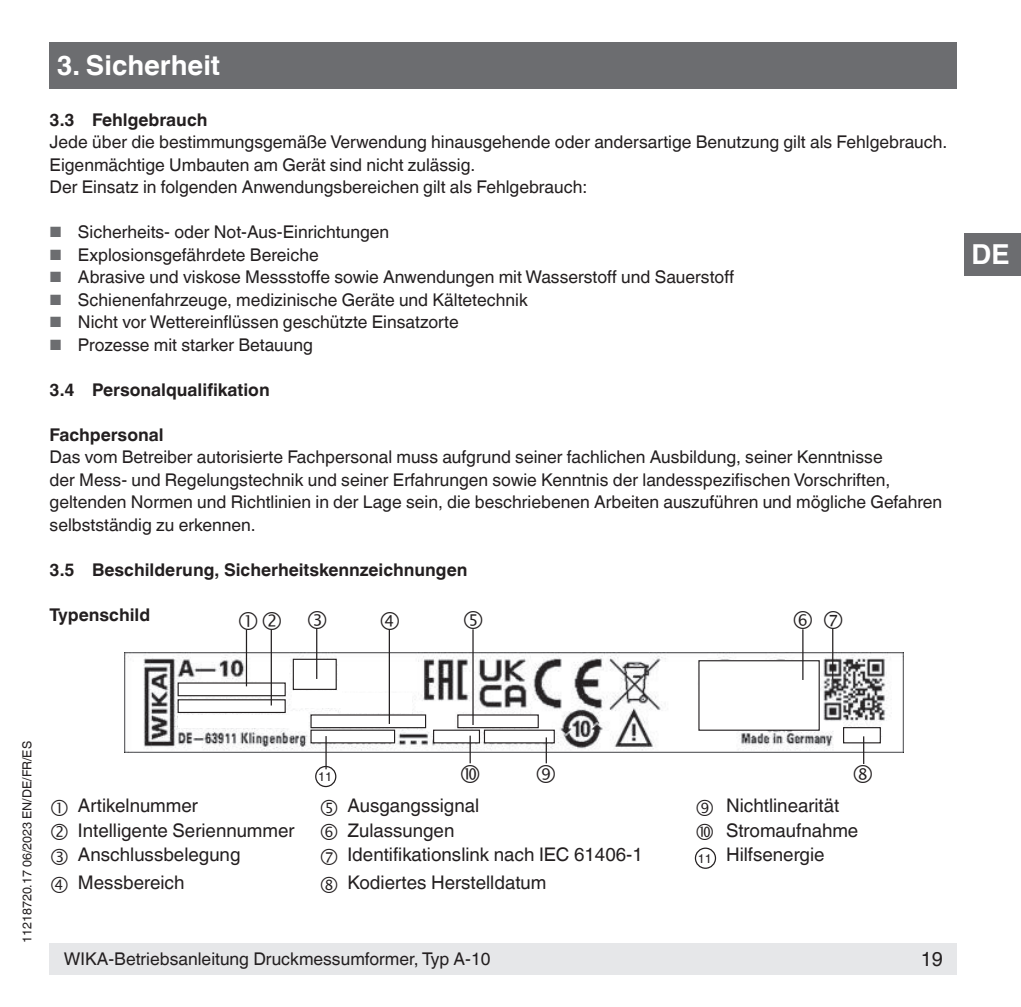
<style>
.page{position:relative;width:1021px;height:1007px;background:#fff}
.page>*{position:absolute;margin:0;border:0;box-sizing:border-box;transform-origin:0 0}
.t1{font:700 27.5px "Helvetica World";color:#fff}
.t2{font:20px "Helvetica World";color:#231f20}
.t3{font:18.75px "Helvetica World";color:#231f20}
.t4{font:17.5px/22.5px "Helvetica World";color:#231f20}
.t5{font:700 17.5px "Helvetica World";color:#231f20}
.t6{font:12.5px "Helvetica World";color:#231f20}
.s1{font-size:14.75px;color:#6c6d70}
</style>
<div class="page">
<div style="left:50px;top:943px;width:907px;height:31px;background:#e6e7e9"></div>
<div style="left:50px;top:43px;width:907px;height:46px;background:#6c6d70"></div>
<div style="left:964px;top:233px;width:56px;height:42px;background:#6c6d70"></div>
<div style="left:694px;top:847px;width:22px;height:21px;border:1px solid #231f20;border-radius:50%"></div>
<img style="left:124px;top:652px;width:779px;height:100px">
<div style="left:178px;top:683px;width:107px;height:12px;background:#fff"></div>
<div style="left:177px;top:682px;width:109px;height:14px;border:1px solid #231f20"></div>
<div style="left:178px;top:699px;width:107px;height:13px;background:#fff"></div>
<div style="left:177px;top:699px;width:109px;height:14px;border:1px solid #231f20"></div>
<div style="left:341px;top:693px;width:71px;height:19px;background:#fff"></div>
<div style="left:311px;top:715px;width:114px;height:12px;background:#fff"></div>
<div style="left:310px;top:714px;width:116px;height:14px;border:1px solid #231f20"></div>
<div style="left:311px;top:730px;width:83px;height:12px;background:#fff"></div>
<div style="left:310px;top:729px;width:85px;height:14px;border:1px solid #231f20"></div>
<div style="left:433px;top:730px;width:46px;height:12px;background:#fff"></div>
<div style="left:433px;top:729px;width:47px;height:14px;border:1px solid #231f20"></div>
<div style="left:458px;top:715px;width:80px;height:12px;background:#fff"></div>
<div style="left:457px;top:714px;width:82px;height:14px;border:1px solid #231f20"></div>
<div style="left:178px;top:715px;width:114px;height:12px;background:#fff"></div>
<div style="left:843px;top:727px;width:37px;height:15px;background:#fff"></div>
<div style="left:843px;top:727px;width:37px;height:16px;border:1px solid #231f20"></div>
<div style="left:699px;top:660px;width:120px;height:70px;background:#fff"></div>
<div style="left:698px;top:660px;width:121px;height:70px;border:1px solid #231f20"></div>
<div style="left:293px;top:659px;width:43px;height:30px;background:#fff"></div>
<div style="left:293px;top:658px;width:44px;height:31px;border:1px solid #231f20"></div>
<div style="left:292px;top:691px;width:49px;height:16px;background:#fff"></div>
<div style="left:484px;top:730px;width:70px;height:12px;background:#fff"></div>
<div style="left:484px;top:729px;width:71px;height:14px;border:1px solid #231f20"></div>
<hr style="left:316px;top:628px;width:1px;height:50px;background:#231f20">
<hr style="left:246px;top:629px;width:1px;height:57px;background:#231f20">
<hr style="left:271px;top:629px;width:1px;height:76px;background:#231f20">
<hr style="left:325px;top:736px;width:2px;height:33px;background:#231f20">
<hr style="left:389px;top:629px;width:1px;height:94px;background:#231f20">
<hr style="left:472px;top:629px;width:1px;height:96px;background:#231f20">
<hr style="left:545px;top:737px;width:2px;height:26px;background:#231f20">
<hr style="left:469px;top:735px;width:2px;height:28px;background:#231f20">
<hr style="left:802px;top:629px;width:1px;height:51px;background:#231f20">
<hr style="left:832px;top:628px;width:1px;height:51px;background:#231f20">
<div style="left:315px;top:765px;width:21px;height:22px;border:1px solid #231f20;border-radius:50%"></div>
<svg style="left:854px;top:736px;width:18px;height:28px"></svg>
<h1 class="t1" style="left:57px;top:50px;width:165px">3. Sicherheit</h1>
<p class="t5" style="left:50px;top:109px;width:159px">3.3 Fehlgebrauch</p>
<p class="t4" style="left:50px;top:131px;width:899px">Jede über die bestimmungsgemäße Verwendung hinausgehende oder andersartige Benutzung gilt als Fehlgebrauch.<br>Eigenmächtige Umbauten am Gerät sind nicht zulässig.<br>Der Einsatz in folgenden Anwendungsbereichen gilt als Fehlgebrauch:</p>
<p class="t4" style="left:50px;top:221px;width:341px"><span class="s1">■</span> Sicherheits- oder Not-Aus-Einrichtungen</p>
<p class="t4" style="left:50px;top:243px;width:271px"><span class="s1">■</span> Explosionsgefährdete Bereiche</p>
<p class="t4" style="left:50px;top:266px;width:686px"><span class="s1">■</span> Abrasive und viskose Messstoffe sowie Anwendungen mit Wasserstoff und Sauerstoff</p>
<p class="t4" style="left:50px;top:288px;width:479px"><span class="s1">■</span> Schienenfahrzeuge, medizinische Geräte und Kältetechnik</p>
<p class="t4" style="left:50px;top:311px;width:410px"><span class="s1">■</span> Nicht vor Wettereinflüssen geschützte Einsatzorte</p>
<p class="t4" style="left:50px;top:333px;width:265px"><span class="s1">■</span> Prozesse mit starker Betauung</p>
<p class="t5" style="left:50px;top:379px;width:221px">3.4 Personalqualifikation</p>
<p class="t5" style="left:50px;top:424px;width:115px">Fachpersonal</p>
<p class="t4" style="left:50px;top:446px;width:894px">Das vom Betreiber autorisierte Fachpersonal muss aufgrund seiner fachlichen Ausbildung, seiner Kenntnisse<br>der Mess- und Regelungstechnik und seiner Erfahrungen sowie Kenntnis der landesspezifischen Vorschriften, geltenden Normen und Richtlinien in der Lage sein, die beschriebenen Arbeiten auszuführen und mögliche Gefahren selbstständig zu erkennen.</p>
<p class="t5" style="left:50px;top:559px;width:419px">3.5 Beschilderung, Sicherheitskennzeichnungen</p>
<p class="t5" style="left:50px;top:604px;width:102px">Typenschild</p>
<h1 class="t1" style="left:971px;top:238px;width:40px">DE</h1>
<p class="t6" style="left:20px;top:943px;width:203px;rotate:-90deg">11218720.17 06/2023 EN/DE/FR/ES</p>
<p class="t6" style="left:318px;top:769px;width:15px">11</p>
<p class="t3" style="left:78px;top:794px;width:121px">Artikelnummer</p>
<p class="t3" style="left:347px;top:794px;width:133px">Ausgangssignal</p>
<p class="t3" style="left:726px;top:794px;width:115px">Nichtlinearität</p>
<p class="t3" style="left:78px;top:819px;width:218px">Intelligente Seriennummer</p>
<p class="t3" style="left:347px;top:819px;width:108px">Zulassungen</p>
<p class="t3" style="left:726px;top:819px;width:134px">Stromaufnahme</p>
<p class="t3" style="left:78px;top:843px;width:164px">Anschlussbelegung</p>
<p class="t3" style="left:347px;top:843px;width:297px">Identifikationslink nach IEC 61406-1</p>
<p class="t3" style="left:698px;top:843px;width:128px"><sub>11</sub> Hilfsenergie</p>
<p class="t3" style="left:78px;top:871px;width:108px">Messbereich</p>
<p class="t3" style="left:347px;top:871px;width:200px">Kodiertes Herstelldatum</p>
<p class="t4" style="left:64px;top:947px;width:428px">WIKA-Betriebsanleitung Druckmessumformer, Typ A-10</p>
<p class="t2" style="left:920px;top:947px;width:24px">19</p>
</div>
